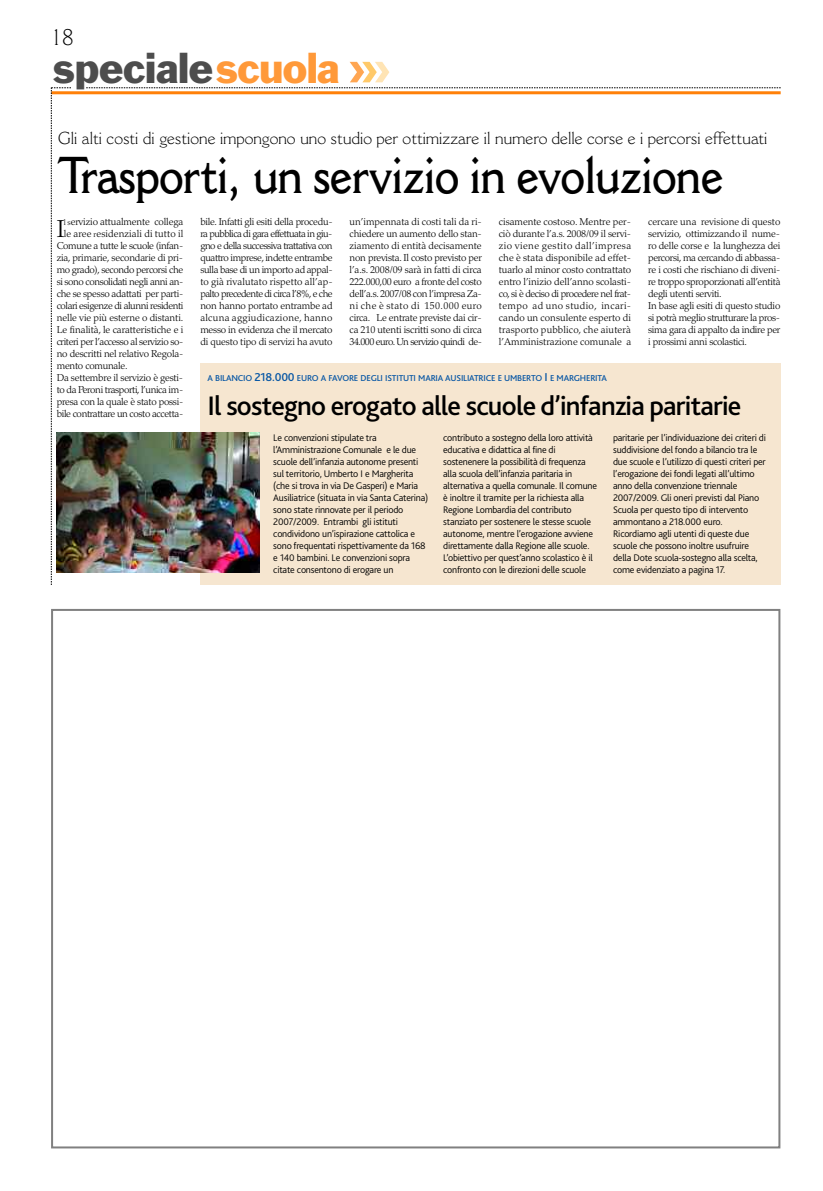
<style>
.page{position:relative;width:823px;height:1191px;background:#fff}
.page>*{position:absolute;margin:0;border:0;box-sizing:border-box;transform-origin:0 0}
.t1{font:600 51px "Cantoria";letter-spacing:-.025em;color:#000;scale:.86 1}
.t2{font:40px "Franklin Gothic";letter-spacing:-.005em;color:#4d4d4d}
.t3{font:500 28px "Bliss 2";letter-spacing:-.03em;color:#000}
.t4{font:300 24.4px "Palatino";color:#000}
.t5{font:300 22px "Cantoria";color:#000}
.t6{font:300 17px "Cantoria";color:#000}
.t7{font:300 10px/12px "Palatino";letter-spacing:-.025em;color:#000;text-align:justify}
.t8{font:300 10px/12px "Bliss 2";letter-spacing:-.02em;color:#000}
.t9{font:300 10px "Palatino";letter-spacing:-.005em;color:#000}
.t10{font:300 10px "Palatino";letter-spacing:-.045em;color:#000}
.t11{font:300 10px "Palatino";letter-spacing:.01em;color:#000}
.t12{font:500 9px "Bliss 2";letter-spacing:-.025em;color:#0a58a5}
.s1{color:#ff9939}
.s2{font-size:8px}
.s3{font-size:12px}
</style>
<div class="page">
<svg style="left:86px;top:88px;width:694px;height:1px"></svg>
<hr style="left:51px;top:91px;width:729px;height:3px;background:#ff8008">
<svg style="left:51px;top:88px;width:20px;height:497px"></svg>
<div style="left:200px;top:363px;width:580px;height:222px;background:#f6e6d0"></div>
<img style="left:57px;top:433px;width:202px;height:140px">
<svg style="left:350px;top:62px;width:39px;height:20px"></svg>
<h3 class="t5" style="left:52px;top:30px;width:23px">18</h3>
<h2 class="t2" style="left:53px;top:52px;width:288px">speciale<span class="s1">scuola</span></h2>
<h3 class="t6" style="left:58px;top:132px;width:710px">Gli alti costi di gestione impongono uno studio per ottimizzare il numero delle corse e i percorsi effettuati</h3>
<h1 class="t1" style="left:58px;top:157px;width:775px">Trasporti, un servizio in evoluzione</h1>
<h3 class="t4" style="left:57px;top:219px;width:9px">I</h3>
<p class="t7" style="left:64px;top:216px;width:121px"><span class="s2">l s</span>ervizio attualmente collega</p>
<p class="t11" style="left:64px;top:229px;width:121px">le aree <span class="s2">r</span>esidenziali di tutto il</p>
<p class="t7" style="left:57px;top:240px;width:128px">Comune a tutte le scuole (infan-</p>
<p class="t7" style="left:57px;top:252px;width:128px">zia, primarie, secondarie di pri-</p>
<p class="t7" style="left:57px;top:264px;width:128px">mo grado), secondo percorsi che</p>
<p class="t7" style="left:57px;top:276px;width:128px">si sono consolidati negli anni an-</p>
<p class="t7" style="left:57px;top:288px;width:128px">che se spesso adattati per parti-</p>
<p class="t10" style="left:57px;top:301px;width:128px">colari esigenze di alunni residenti</p>
<p class="t9" style="left:57px;top:313px;width:128px">nelle vie più esterne o distanti.</p>
<p class="t9" style="left:57px;top:325px;width:128px">Le finalità, le caratteristiche e i</p>
<p class="t7" style="left:57px;top:336px;width:128px">criteri per l’accesso al servizio so-</p>
<p class="t7" style="left:57px;top:348px;width:128px">no descritti nel relativo Regola-</p>
<p class="t7" style="left:57px;top:360px;width:72px">mento comunale.</p>
<p class="t7" style="left:57px;top:372px;width:128px">Da settembre il servizio è gesti-</p>
<p class="t7" style="left:57px;top:384px;width:128px">to da Peroni trasporti, l’unica im-</p>
<p class="t7" style="left:57px;top:396px;width:128px">presa con la quale è stato possi-</p>
<p class="t7" style="left:57px;top:408px;width:128px">bile contrattare un costo accetta-</p>
<p class="t7" style="left:200px;top:216px;width:134px">bile. Infatti gli esiti della procedu&shy;ra pubblica di gara effettuata in giu&shy;gno e della successiva trattativa con quattro imprese, indette entrambe sulla base di un importo ad appal&shy;to già rivalutato rispetto all’ap&shy;palto precedente di circa l’8%, e che non hanno portato entrambe ad alcuna aggiudicazione, hanno messo in evidenza che il mercato di questo tipo di servizi ha avuto</p>
<p class="t7" style="left:349px;top:216px;width:134px">un’impennata di costi tali da ri&shy;chiedere un aumento dello stan&shy;ziamento di entità decisamente non prevista. Il costo previsto per l’a.s. 2008/09 sarà in fatti di circa 222.000,00 euro a fronte del costo dell’a.s. 2007/08 con l’impresa Za&shy;ni che è stato di 150.000 euro circa. Le entrate previste dai cir&shy;ca 210 utenti iscritti sono di circa 34.000 euro. Un servizio quindi de-</p>
<p class="t7" style="left:498px;top:216px;width:134px">cisamente costoso. Mentre per&shy;ciò durante l’a.s. 2008/09 il servi&shy;zio viene gestito dall’impresa che è stata disponibile ad effet&shy;tuarlo al minor costo contrattato entro l’inizio dell’anno scolasti&shy;co, si è deciso di procedere nel frat&shy;tempo ad uno studio, incari&shy;cando un consulente esperto di trasporto pubblico, che aiuterà l’Amministrazione comunale a</p>
<p class="t7" style="left:647px;top:216px;width:134px;text-align:left">cercare una revisione di questo servizio, ottimizzando il nume&shy;ro delle corse e la lunghezza dei percorsi, ma cercando di abbassa&shy;re i costi che rischiano di diveni&shy;re troppo sproporzionati all’entità degli utenti serviti.<br>In base agli esiti di questo studio si potrà meglio strutturare la pros&shy;sima gara di appalto da indire per i prossimi anni scolastici.</p>
<p class="t12" style="left:207px;top:375px;width:401px">A BILANCIO <span class="s3">218.000</span> EURO A FAVORE DEGLI ISTITUTI MARIA AUSILIATRICE E UMBERTO <span class="s3">I</span> E MARGHERITA</p>
<h3 class="t3" style="left:207px;top:395px;width:535px">Il sostegno erogato alle scuole d’infanzia paritarie</h3>
<p class="t8" style="left:273px;top:432px;width:156px">Le convenzioni stipulate tra l’Amministrazione Comunale e le due scuole dell’infanzia autonome presenti sul territorio, Umberto I e Margherita (che si trova in via De Gasperi) e Maria Ausiliatrice (situata in via Santa Caterina) sono state rinnovate per il periodo 2007/2009. Entrambi gli istituti condividono un’ispirazione cattolica e sono frequentati rispettivamente da 168 e 140 bambini. Le convenzioni sopra citate consentono di erogare un</p>
<p class="t8" style="left:443px;top:432px;width:155px">contributo a sostegno della loro attività educativa e didattica al fine di sostenenere la possibilità di frequenza alla scuola dell’infanzia paritaria in alternativa a quella comunale. Il comune è inoltre il tramite per la richiesta alla Regione Lombardia del contributo stanziato per sostenere le stesse scuole autonome, mentre l’erogazione avviene direttamente dalla Regione alle scuole.<br>L’obiettivo per quest’anno scolastico è il confronto con le direzioni delle scuole</p>
<p class="t8" style="left:612px;top:432px;width:154px">paritarie per l’individuazione dei criteri di suddivisione del fondo a bilancio tra le due scuole e l’utilizzo di questi criteri per l’erogazione dei fondi legati all’ultimo anno della convenzione triennale 2007/2009. Gli oneri previsti dal Piano Scuola per questo tipo di intervento ammontano a 218.000 euro.<br>Ricordiamo agli utenti di queste due scuole che possono inoltre usufruire della Dote scuola-sostegno alla scelta, come evidenziato a pagina 17.</p>
</div>
